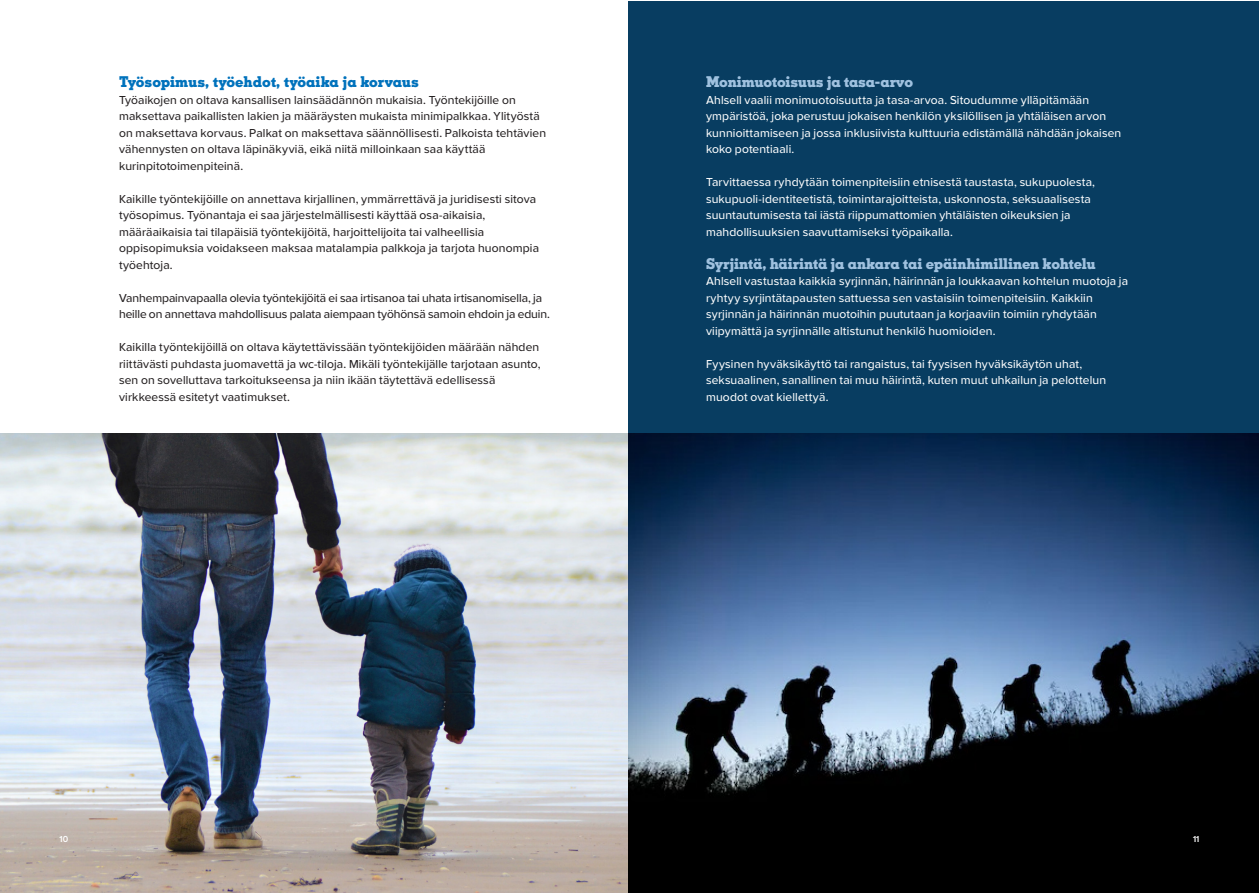
<style>
.page{position:relative;width:1259px;height:893px;background:#fff}
.page>*{position:absolute;margin:0;border:0;box-sizing:border-box;transform-origin:0 0}
.t1{font:800 15px "Ahlsell Slab";letter-spacing:-.015em;color:#9fc1df}
.t2{font:800 15px "Ahlsell Slab";color:#0072bc}
.t3{font:12px/16.5px "Ahlsell Sans";letter-spacing:.015em;color:#fff}
.t4{font:12px/16.5px "Ahlsell Sans";letter-spacing:.015em;color:#231f20}
.t5{font:12px/16.5px "Ahlsell Sans";letter-spacing:-.005em;color:#231f20}
.t6{font:600 9px "Ahlsell Sans";color:#fff}
</style>
<div class="page">
<img style="left:0;top:434px;width:1259px;height:459px">
<div style="left:629px;top:1px;width:630px;height:433px;background:#083d61"></div>
<p class="t2" style="left:119px;top:73px;width:301px">Työsopimus, työehdot, työaika ja korvaus</p>
<p class="t4" style="left:119px;top:91px;width:428px">Työaikojen on oltava kansallisen lainsäädännön mukaisia. Työntekijöille on maksettava paikallisten lakien ja määräysten mukaista minimipalkkaa. Ylityöstä on maksettava korvaus. Palkat on maksettava säännöllisesti. Palkoista tehtävien vähennysten on oltava läpinäkyviä, eikä niitä milloinkaan saa käyttää kurinpitotoimenpiteinä.</p>
<p class="t4" style="left:119px;top:190px;width:421px">Kaikille työntekijöille on annettava kirjallinen, ymmärrettävä ja juridisesti sitova työsopimus. Työnantaja ei saa järjestelmällisesti käyttää osa-aikaisia, määräaikaisia tai tilapäisiä työntekijöitä, harjoittelijoita tai valheellisia oppisopimuksia voidakseen maksaa matalampia palkkoja ja tarjota huonompia työehtoja.</p>
<p class="t5" style="left:119px;top:289px;width:432px">Vanhempainvapaalla olevia työntekijöitä ei saa irtisanoa tai uhata irtisanomisella, ja heille on annettava mahdollisuus palata aiempaan työhönsä samoin ehdoin ja eduin.</p>
<p class="t4" style="left:119px;top:339px;width:423px">Kaikilla työntekijöillä on oltava käytettävissään työntekijöiden määrään nähden riittävästi puhdasta juomavettä ja wc-tiloja. Mikäli työntekijälle tarjotaan asunto, sen on sovelluttava tarkoitukseensa ja niin ikään täytettävä edellisessä virkkeessä esitetyt vaatimukset.</p>
<p class="t1" style="left:706px;top:73px;width:209px">Monimuotoisuus ja tasa-arvo</p>
<p class="t3" style="left:706px;top:91px;width:417px">Ahlsell vaalii monimuotoisuutta ja tasa-arvoa. Sitoudumme ylläpitämään ympäristöä, joka perustuu jokaisen henkilön yksilöllisen ja yhtäläisen arvon kunnioittamiseen ja jossa inklusiivista kulttuuria edistämällä nähdään jokaisen koko potentiaali.</p>
<p class="t3" style="left:706px;top:174px;width:390px">Tarvittaessa ryhdytään toimenpiteisiin etnisestä taustasta, sukupuolesta, sukupuoli-identiteetistä, toimintarajoitteista, uskonnosta, seksuaalisesta suuntautumisesta tai iästä riippumattomien yhtäläisten oikeuksien ja mahdollisuuksien saavuttamiseksi työpaikalla.</p>
<p class="t1" style="left:706px;top:254px;width:391px">Syrjintä, häirintä ja ankara tai epäinhimillinen kohtelu</p>
<p class="t3" style="left:706px;top:273px;width:423px">Ahlsell vastustaa kaikkia syrjinnän, häirinnän ja loukkaavan kohtelun muotoja ja ryhtyy syrjintätapausten sattuessa sen vastaisiin toimenpiteisiin. Kaikkiin syrjinnän ja häirinnän muotoihin puututaan ja korjaaviin toimiin ryhdytään viipymättä ja syrjinnälle altistunut henkilö huomioiden.</p>
<p class="t3" style="left:706px;top:355px;width:401px">Fyysinen hyväksikäyttö tai rangaistus, tai fyysisen hyväksikäytön uhat, seksuaalinen, sanallinen tai muu häirintä, kuten muut uhkailun ja pelottelun muodot ovat kiellettyä.</p>
<p class="t6" style="left:60px;top:833px;width:10px">10</p>
<p class="t6" style="left:1193px;top:833px;width:8px">11</p>
</div>
